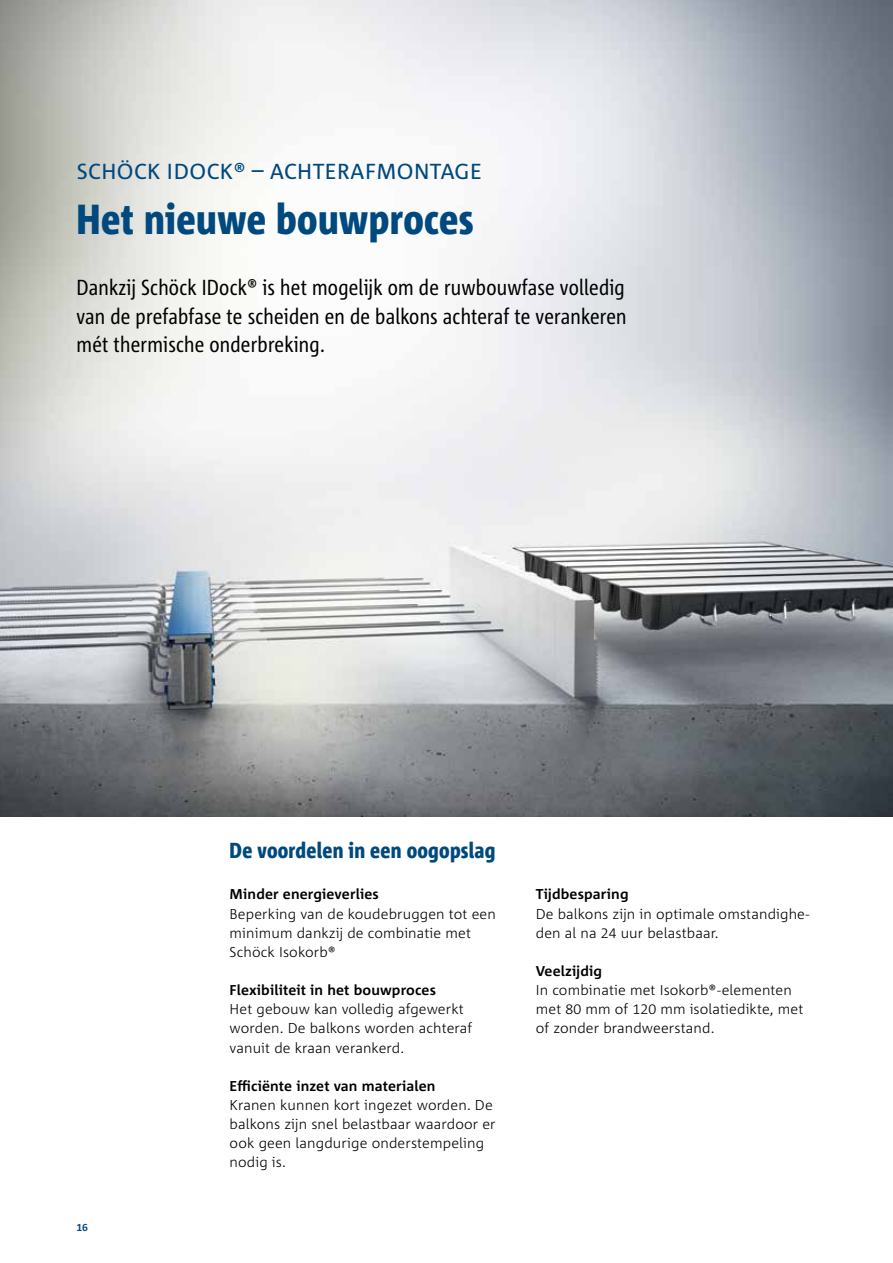
<style>
.page{position:relative;width:893px;height:1263px;background:#fff}
.page>*{position:absolute;margin:0;border:0;box-sizing:border-box;transform-origin:0 0}
.t1{font:800 condensed 42px "Corpid Schoeck";letter-spacing:.01em;color:#00497f}
.t2{font:condensed 21.75px/28.5px "Corpid Schoeck";letter-spacing:.01em;color:#000;text-align:justify}
.t3{font:21.75px "Corpid Schoeck";letter-spacing:.02em;color:#00497f}
.t4{font:800 condensed 21.75px "Corpid Schoeck";letter-spacing:.01em;color:#00497f}
.t5{font:300 14.25px/19.2px "Corpid Schoeck";letter-spacing:.01em;color:#000}
.t6{font:700 14.25px "Corpid Schoeck";letter-spacing:.01em;color:#000}
.t7{font:700 10.5px "Corpid Schoeck";color:#00497f}
</style>
<div class="page">
<img style="left:0;top:0;width:893px;height:816px">
<h2 class="t3" style="left:77px;top:157px;width:407px">SCHÖCK IDOCK® – ACHTERAFMONTAGE</h2>
<h1 class="t1" style="left:77px;top:193px;width:399px">Het nieuwe bouwproces</h1>
<h2 class="t2" style="left:77px;top:273px;width:552px">Dankzij Schöck IDock® is het mogelijk om de ruwbouwfase volledig van de prefabfase te scheiden en de balkons achteraf te verankeren mét thermische onderbreking.</h2>
<p class="t7" style="left:77px;top:1221px;width:13px">16</p>
<h2 class="t4" style="left:230px;top:837px;width:267px">De voordelen in een oogopslag</h2>
<p class="t6" style="left:230px;top:885px;width:151px">Minder energieverlies</p>
<p class="t5" style="left:230px;top:904px;width:268px">Beperking van de koudebruggen tot een minimum dankzij de combinatie met<br>Schöck Isokorb®</p>
<p class="t6" style="left:230px;top:981px;width:208px">Flexibiliteit in het bouwproces</p>
<p class="t5" style="left:230px;top:999px;width:244px">Het gebouw kan volledig afgewerkt worden. De balkons worden achteraf vanuit de kraan verankerd.</p>
<p class="t6" style="left:230px;top:1077px;width:207px">Efficiënte inzet van materialen</p>
<p class="t5" style="left:230px;top:1095px;width:268px">Kranen kunnen kort ingezet worden. De balkons zijn snel belastbaar waardoor er ook geen langdurige onderstempeling nodig is.</p>
<p class="t6" style="left:536px;top:885px;width:94px">Tijdbesparing</p>
<p class="t5" style="left:536px;top:904px;width:275px">De balkons zijn in optimale omstandighe&shy;den al na 24 uur belastbaar.</p>
<p class="t6" style="left:536px;top:962px;width:68px">Veelzijdig</p>
<p class="t5" style="left:536px;top:980px;width:269px">In combinatie met Isokorb®-elementen met 80 mm of 120 mm isolatiedikte, met of zonder brandweerstand.</p>
</div>
